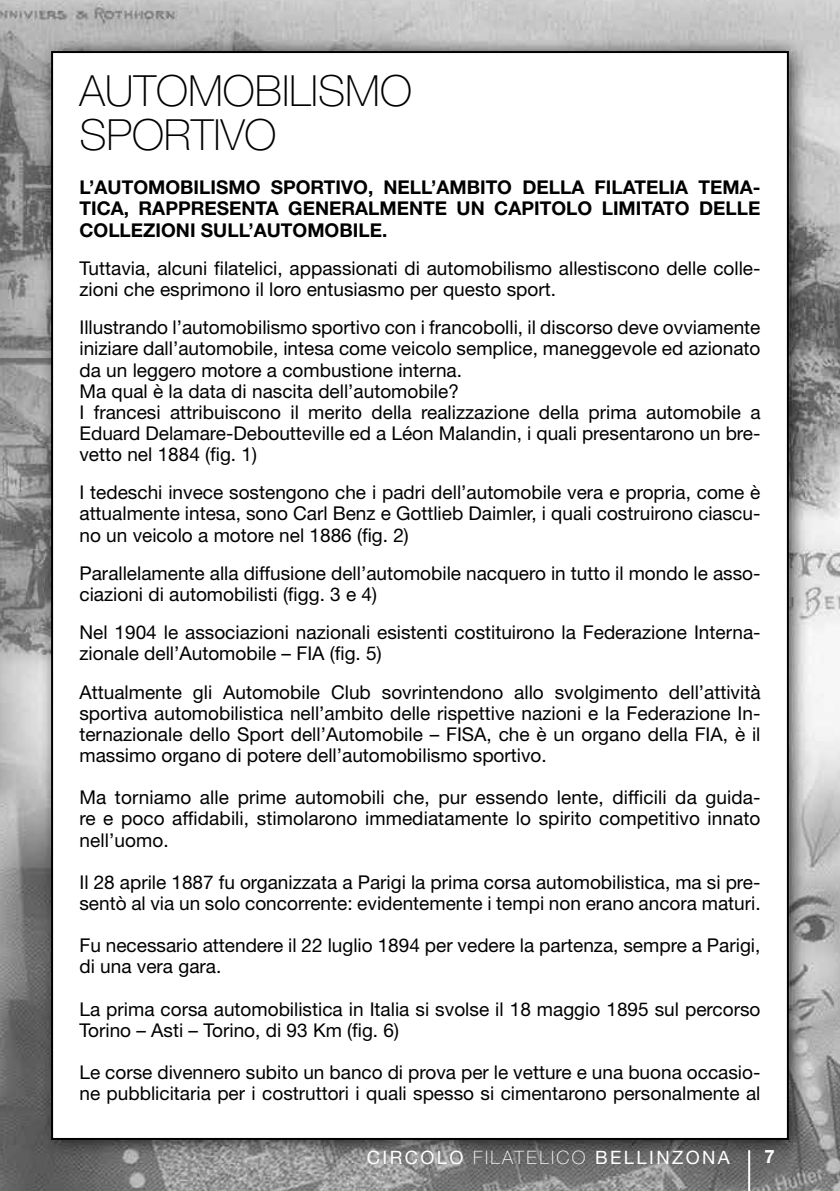
<style>
.page{position:relative;width:840px;height:1191px;background:#fff}
.page>*{position:absolute;margin:0;border:0;box-sizing:border-box;transform-origin:0 0}
.t1{font:100 43px/43.6px "Helvetica Neue LT Std";color:#000}
.t2{font:19px/21.2px "Helvetica Neue LT Std";color:#000}
.t3{font:700 19px/21.2px "Helvetica Neue LT Std";color:#000;text-align:justify}
.t4{font:18.4px "Helvetica Neue LT Std";letter-spacing:.13em;color:#fff}
.t5{font:700 18.4px "Helvetica Neue LT Std";color:#fff}
.s1{font-weight:100}
</style>
<div class="page">
<img style="left:0;top:0;width:839px;height:1191px">
<div style="left:52px;top:52px;width:735px;height:1087px;background:#fff"></div>
<hr style="left:747px;top:1150px;width:2px;height:41px;background:#fff">
<h1 class="t1" style="left:79px;top:69px;width:334px">AUTOMOBILISMO<br>SPORTIVO</h1>
<p class="t3" style="left:79px;top:176px;width:682px">L’AUTOMOBILISMO SPORTIVO, NELL’AMBITO DELLA FILATELIA TEMA-TICA, RAPPRESENTA GENERALMENTE UN CAPITOLO LIMITATO DELLE COLLEZIONI SULL’AUTOMOBILE.</p>
<p class="t2" style="left:79px;top:257px;width:682px">Tuttavia, alcuni filatelici, appassionati di automobilismo allestiscono delle colle&shy;zioni che esprimono il loro entusiasmo per questo sport.</p>
<p class="t2" style="left:79px;top:317px;width:682px">Illustrando l’automobilismo sportivo con i francobolli, il discorso deve ovviamente iniziare dall’automobile, intesa come veicolo semplice, maneggevole ed azionato da un leggero motore a combustione interna.<br>Ma qual è la data di nascita dell’automobile?<br>I francesi attribuiscono il merito della realizzazione della prima automobile a Eduard Delamare-Deboutteville ed a Léon Malandin, i quali presentarono un bre&shy;vetto nel 1884 (fig. 1)</p>
<p class="t2" style="left:79px;top:482px;width:682px;text-align:justify">I tedeschi invece sostengono che i padri dell’automobile vera e propria, come è attualmente intesa, sono Carl Benz e Gottlieb Daimler, i quali costruirono ciascu&shy;no un veicolo a motore nel 1886 (fig. 2)</p>
<p class="t2" style="left:79px;top:562px;width:682px">Parallelamente alla diffusione dell’automobile nacquero in tutto il mondo le asso&shy;ciazioni di automobilisti (figg. 3 e 4)</p>
<p class="t2" style="left:79px;top:621px;width:682px">Nel 1904 le associazioni nazionali esistenti costituirono la Federazione Interna&shy;zionale dell’Automobile – FIA (fig. 5)</p>
<p class="t2" style="left:79px;top:681px;width:682px;text-align:justify">Attualmente gli Automobile Club sovrintendono allo svolgimento dell’attività sportiva automobilistica nell’ambito delle rispettive nazioni e la Federazione In&shy;ternazionale dello Sport dell’Automobile – FISA, che è un organo della FIA, è il massimo organo di potere dell’automobilismo sportivo.</p>
<p class="t2" style="left:79px;top:786px;width:682px;text-align:justify">Ma torniamo alle prime automobili che, pur essendo lente, difficili da guida&shy;re e poco affidabili, stimolarono immediatamente lo spirito competitivo innato nell’uomo.</p>
<p class="t2" style="left:79px;top:871px;width:682px">Il 28 aprile 1887 fu organizzata a Parigi la prima corsa automobilistica, ma si pre&shy;sentò al via un solo concorrente: evidentemente i tempi non erano ancora maturi.</p>
<p class="t2" style="left:79px;top:934px;width:682px">Fu necessario attendere il 22 luglio 1894 per vedere la partenza, sempre a Parigi, di una vera gara.</p>
<p class="t2" style="left:79px;top:998px;width:682px">La prima corsa automobilistica in Italia si svolse il 18 maggio 1895 sul percorso<br>Torino – Asti – Torino, di 93 Km (fig. 6)</p>
<p class="t2" style="left:79px;top:1061px;width:682px">Le corse divennero subito un banco di prova per le vetture e una buona occasio&shy;ne pubblicitaria per i costruttori i quali spesso si cimentarono personalmente al</p>
<p class="t4" style="left:366px;top:1146px;width:364px">CIRCOLO <span class="s1">FILATELICO</span> BELLINZONA</p>
<p class="t5" style="left:764px;top:1145px;width:12px">7</p>
</div>
